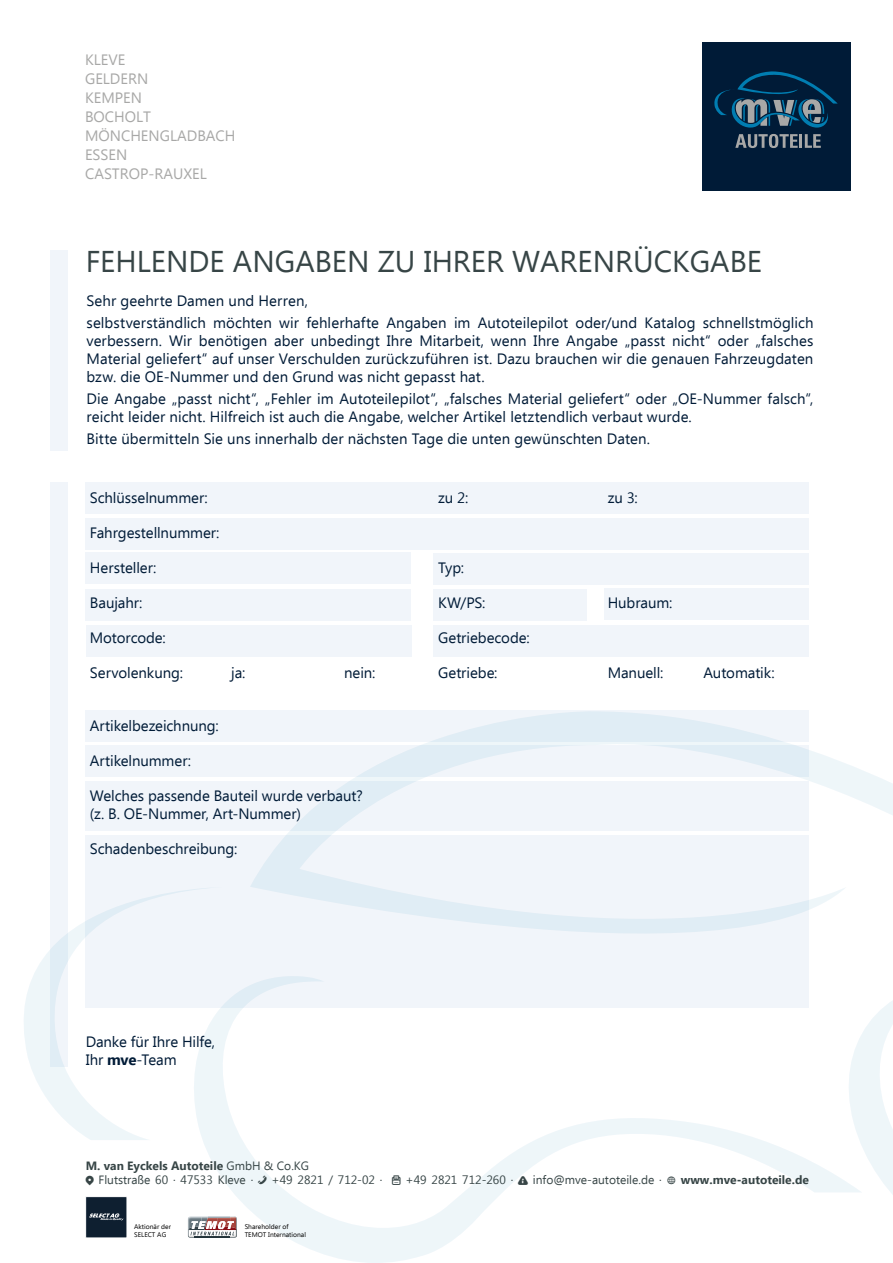
<style>
.page{position:relative;width:893px;height:1263px;background:#fff}
.page>*{position:absolute;margin:0;border:0;box-sizing:border-box;transform-origin:0 0}
.t1{font:30px "Ebrima";color:#374546}
.t2{font:15px/18px "Ebrima";color:#001b37}
.t3{font:15px/19px "Ebrima";color:#a8a8a7}
.t4{font:12px/14.4px "Ebrima";color:#374546}
.t5{font:6.75px/8.1px "Ebrima";color:#000}
.s1{font-weight:700}
.s2{font-family:"Modern Pictograms"}
</style>
<div class="page">
<div style="left:86px;top:482px;width:723px;height:31px;background:#f1f5fa"></div>
<div style="left:86px;top:518px;width:723px;height:31px;background:#f1f5fa"></div>
<div style="left:85px;top:553px;width:326px;height:31px;background:#f1f5fa"></div>
<div style="left:434px;top:554px;width:375px;height:31px;background:#f1f5fa"></div>
<div style="left:86px;top:589px;width:325px;height:32px;background:#f1f5fa"></div>
<div style="left:434px;top:589px;width:153px;height:32px;background:#f1f5fa"></div>
<div style="left:604px;top:588px;width:205px;height:32px;background:#f1f5fa"></div>
<div style="left:86px;top:710px;width:723px;height:31px;background:#f1f5fa"></div>
<div style="left:86px;top:745px;width:723px;height:32px;background:#f1f5fa"></div>
<div style="left:86px;top:781px;width:723px;height:49px;background:#f1f5fa"></div>
<div style="left:86px;top:835px;width:723px;height:172px;background:#f1f5fa"></div>
<div style="left:86px;top:625px;width:326px;height:31px;background:#f1f5fa"></div>
<div style="left:434px;top:625px;width:375px;height:31px;background:#f1f5fa"></div>
<div style="left:50px;top:250px;width:18px;height:201px;background:#f1f5fa"></div>
<div style="left:50px;top:482px;width:18px;height:585px;background:#f1f5fa"></div>
<svg style="left:250px;top:711px;width:643px;height:222px"></svg>
<svg style="left:24px;top:887px;width:182px;height:253px;fill:#f1f6fa"></svg>
<svg style="left:182px;top:971px;width:651px;height:292px"></svg>
<svg style="left:833px;top:1001px;width:60px;height:194px"></svg>
<div style="left:702px;top:43px;width:148px;height:148px;background:#001b37"></div>
<svg style="left:735px;top:134px;width:63px;height:14px"></svg>
<hr style="left:799px;top:134px;width:3px;height:14px;background:#a8a8a7">
<svg style="left:805px;top:134px;width:16px;height:14px"></svg>
<svg style="left:714px;top:71px;width:124px;height:57px"></svg>
<svg style="left:188px;top:1216px;width:49px;height:22px"></svg>
<div style="left:86px;top:1196px;width:41px;height:42px;background:#0e1f30"></div>
<div style="left:86px;top:1196px;width:41px;height:42px;border:1px solid #fff"></div>
<svg style="left:89px;top:1213px;width:35px;height:7px"></svg>
<svg style="left:258px;top:1176px;width:9px;height:8px"></svg>
<svg style="left:392px;top:1175px;width:9px;height:10px"></svg>
<svg style="left:518px;top:1176px;width:10px;height:9px"></svg>
<p class="t3" style="left:85px;top:51px;width:152px">KLEVE<br>GELDERN<br>KEMPEN<br>BOCHOLT<br>MÖNCHENGLADBACH<br>ESSEN<br>CASTROP-RAUXEL</p>
<h1 class="t1" style="left:86px;top:240px;width:678px">FEHLENDE ANGABEN ZU IHRER WARENRÜCKGABE</h1>
<p class="t2" style="left:87px;top:290px;width:728px;line-height:22.2px">Sehr geehrte Damen und Herren,<br>selbstverständlich möchten wir fehlerhafte Angaben im Autoteilepilot oder/und Katalog schnellstmöglich</p>
<p class="t2" style="left:87px;top:332px;width:728px;text-align:justify">verbessern. Wir benötigen aber unbedingt Ihre Mitarbeit, wenn Ihre Angabe „passt nicht“ oder „falsches Material geliefert“ auf unser Verschulden zurückzuführen ist. Dazu brauchen wir die genauen Fahrzeugdaten bzw. die OE-Nummer und den Grund was nicht gepasst hat.</p>
<p class="t2" style="left:87px;top:391px;width:728px">Die Angabe „passt nicht“, „Fehler im Autoteilepilot“, „falsches Material geliefert“ oder „OE-Nummer falsch“, reicht leider nicht. Hilfreich ist auch die Angabe, welcher Artikel letztendlich verbaut wurde.</p>
<p class="t2" style="left:87px;top:431px;width:565px">Bitte übermitteln Sie uns innerhalb der nächsten Tage die unten gewünschten Daten.</p>
<p class="t2" style="left:90px;top:490px;width:119px">Schlüsselnummer:</p>
<p class="t2" style="left:438px;top:490px;width:32px">zu 2:</p>
<p class="t2" style="left:608px;top:490px;width:31px">zu 3:</p>
<p class="t2" style="left:90px;top:525px;width:131px">Fahrgestellnummer:</p>
<p class="t2" style="left:90px;top:560px;width:68px">Hersteller:</p>
<p class="t2" style="left:438px;top:560px;width:27px">Typ:</p>
<p class="t2" style="left:90px;top:595px;width:54px">Baujahr:</p>
<p class="t2" style="left:438px;top:595px;width:49px">KW/PS:</p>
<p class="t2" style="left:608px;top:595px;width:66px">Hubraum:</p>
<p class="t2" style="left:90px;top:630px;width:77px">Motorcode:</p>
<p class="t2" style="left:438px;top:630px;width:93px">Getriebecode:</p>
<p class="t2" style="left:90px;top:665px;width:94px">Servolenkung:</p>
<p class="t2" style="left:231px;top:665px;width:16px">ja:</p>
<p class="t2" style="left:344px;top:665px;width:33px">nein:</p>
<p class="t2" style="left:438px;top:665px;width:61px">Getriebe:</p>
<p class="t2" style="left:608px;top:665px;width:57px">Manuell:</p>
<p class="t2" style="left:703px;top:665px;width:73px">Automatik:</p>
<p class="t2" style="left:90px;top:718px;width:130px">Artikelbezeichnung:</p>
<p class="t2" style="left:90px;top:753px;width:103px">Artikelnummer:</p>
<p class="t2" style="left:90px;top:788px;width:274px">Welches passende Bauteil wurde verbaut? (z. B. OE-Nummer, Art-Nummer)</p>
<p class="t2" style="left:90px;top:841px;width:149px">Schadenbeschreibung:</p>
<p class="t2" style="left:86px;top:1034px;width:131px">Danke für Ihre Hilfe,<br>Ihr <span class="s1">mve</span>-Team</p>
<p class="t4" style="left:99px;top:1159px;width:212px;text-indent:-13px"><span class="s1">M. van Eyckels Autoteile</span> GmbH &amp; Co.KG<br>Flutstraße 60 · 47533 Kleve ·</p>
<p class="t4" style="left:272px;top:1173px;width:112px">+49 2821 / 712-02 ·</p>
<p class="t4" style="left:406px;top:1173px;width:109px">+49 2821 712-260 ·</p>
<p class="t4" style="left:533px;top:1173px;width:278px">info@mve-autoteile.de · <span class="s2">w</span> <span class="s1">www.mve-autoteile.de</span></p>
<p class="t5" style="left:245px;top:1223px;width:63px">Shareholder of<br>TEMOT International</p>
<p class="t5" style="left:134px;top:1223px;width:38px">Aktionär der<br>SELECT AG</p>
</div>
